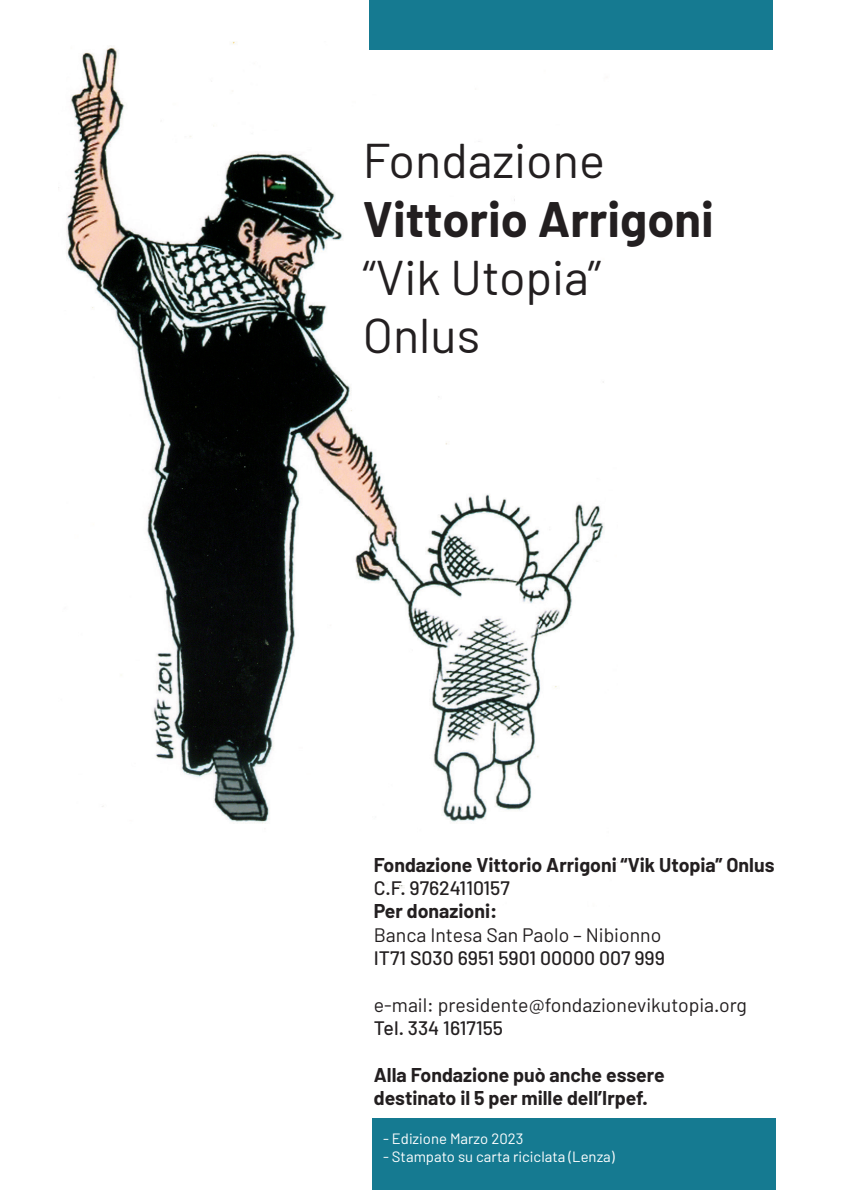
<style>
.page{position:relative;width:844px;height:1191px;background:#fff}
.page>*{position:absolute;margin:0;border:0;box-sizing:border-box;transform-origin:0 0}
.t1{font:48.65px/58.4px "Barlow";color:#231f20}
.t2{font:700 48.65px "Barlow";color:#231f20}
.t3{font:700 19.43px/23.3px "Barlow";color:#231f20}
.t4{font:19.43px "Barlow";color:#231f20}
.t5{font:500 19.43px "Barlow";color:#231f20}
.t6{font:14.88px "Barlow";color:#fff}
</style>
<div class="page">
<img style="left:58px;top:41px;width:559px;height:847px">
<div style="left:372px;top:1118px;width:403px;height:72px;background:#157a91"></div>
<div style="left:369px;top:0;width:403px;height:50px;background:#157a91"></div>
<h1 class="t1" style="left:362px;top:130px;width:244px">Fondazione</h1>
<h1 class="t2" style="left:362px;top:189px;width:352px">Vittorio Arrigoni</h1>
<h1 class="t1" style="left:362px;top:247px;width:240px">“Vik Utopia”<br>Onlus</h1>
<p class="t3" style="left:374px;top:852px;width:402px">Fondazione Vittorio Arrigoni “Vik Utopia” Onlus</p>
<p class="t5" style="left:374px;top:875px;width:137px">C.F. 97624110157</p>
<p class="t3" style="left:374px;top:899px;width:125px">Per donazioni:</p>
<p class="t4" style="left:374px;top:922px;width:289px">Banca Intesa San Paolo – Nibionno</p>
<p class="t5" style="left:374px;top:946px;width:293px">IT71 S030 6951 5901 00000 007 999</p>
<p class="t4" style="left:374px;top:992px;width:374px">e-mail: presidente@fondazionevikutopia.org</p>
<p class="t5" style="left:374px;top:1016px;width:131px">Tel. 334 1617155</p>
<p class="t3" style="left:374px;top:1063px;width:292px">Alla Fondazione può anche essere destinato il 5 per mille dell’Irpef.</p>
<p class="t6" style="left:383px;top:1129px;width:142px">- Edizione Marzo 2023</p>
<p class="t6" style="left:383px;top:1147px;width:233px">- Stampato su carta riciclata (Lenza)</p>
</div>
